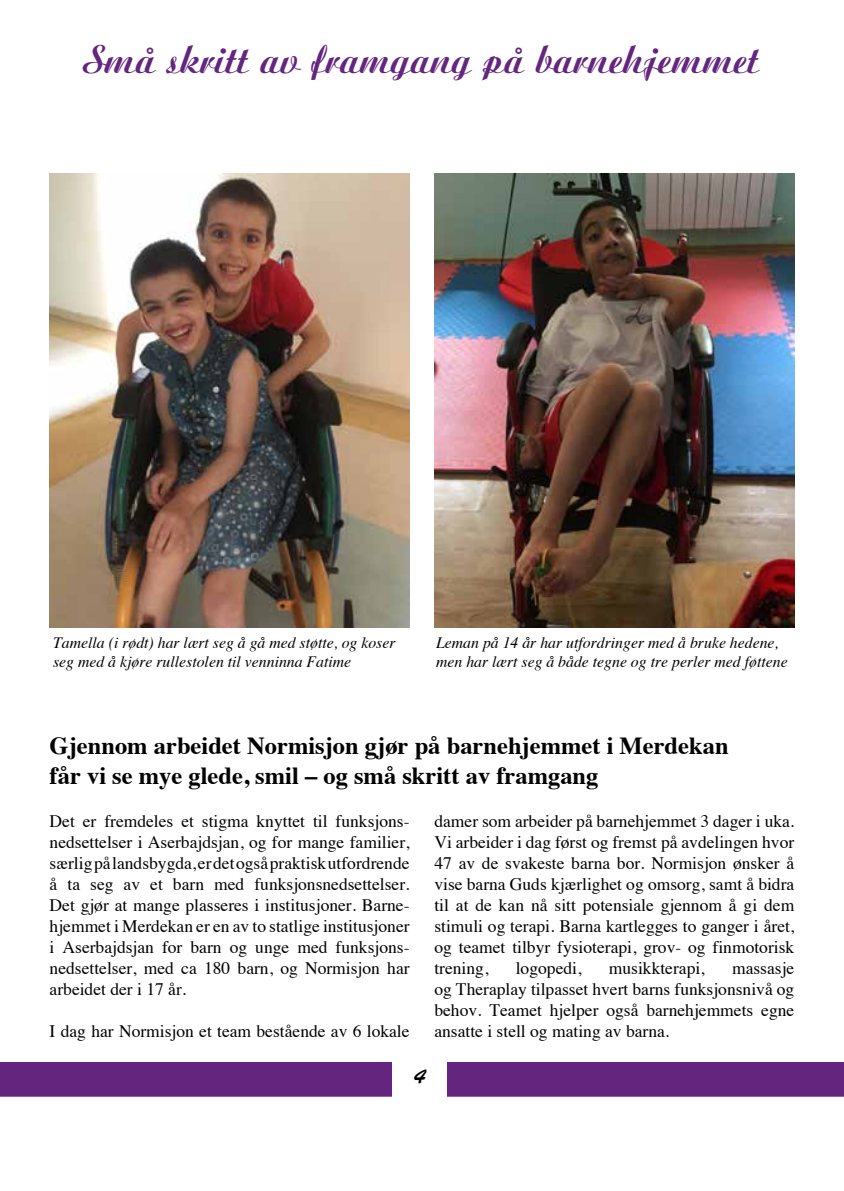
<style>
.page{position:relative;width:844px;height:1191px;background:#fff}
.page>*{position:absolute;margin:0;border:0;box-sizing:border-box;transform-origin:0 0}
.t1{font:42px "Ariston Bld";color:#64257e}
.t2{font:700 24.5px/29.4px "Times";color:#000}
.t3{font:21px "Brush Script Std";color:#000}
.t4{font:17.5px/21px "Times";color:#000;text-align:justify}
.t5{font:italic 15.75px/18.9px "Times";color:#000}
</style>
<div class="page">
<div style="left:0;top:1062px;width:843px;height:34px;background:#64257e"></div>
<div style="left:392px;top:1042px;width:54px;height:67px;background:#fff"></div>
<img style="left:434px;top:174px;width:360px;height:454px">
<img style="left:50px;top:174px;width:359px;height:454px">
<h1 class="t1" style="left:84px;top:31px;width:676px">Små skritt av framgang på barnehjemmet</h1>
<p class="t5" style="left:53px;top:632px;width:344px">Tamella (i rødt) har lært seg å gå med støtte, og koser seg med å kjøre rullestolen til venninna Fatime</p>
<p class="t5" style="left:436px;top:632px;width:353px">Leman på 14 år har utfordringer med å bruke hedene, men har lært seg å både tegne og tre perler med føttene</p>
<h2 class="t2" style="left:50px;top:729px;width:680px">Gjennom arbeidet Normisjon gjør på barnehjemmet i Merdekan får vi se mye glede, smil – og små skritt av framgang</h2>
<p class="t4" style="left:50px;top:809px;width:361px">Det er fremdeles et stigma knyttet til funksjons&shy;nedsettelser i Aserbajdsjan, og for mange familier, særlig på landsbygda, er det også praktisk utfordrende å ta seg av et barn med funksjonsnedsettelser.<br>Det gjør at mange plasseres i institusjoner. Barne&shy;hjemmet i Merdekan er en av to statlige institusjoner i Aserbajdsjan for barn og unge med funksjons&shy;nedsettelser, med ca 180 barn, og Normisjon har arbeidet der i 17 år.</p>
<p class="t4" style="left:50px;top:1019px;width:361px">I dag har Normisjon et team bestående av 6 lokale</p>
<p class="t4" style="left:434px;top:809px;width:361px">damer som arbeider på barnehjemmet 3 dager i uka.<br>Vi arbeider i dag først og fremst på avdelingen hvor 47 av de svakeste barna bor. Normisjon ønsker å vise barna Guds kjærlighet og omsorg, samt å bidra til at de kan nå sitt potensiale gjennom å gi dem stimuli og terapi. Barna kartlegges to ganger i året, og teamet tilbyr fysioterapi, grov- og finmotorisk trening,</p>
<p class="t4" style="left:515px;top:956px;width:67px">logopedi,</p>
<p class="t4" style="left:608px;top:956px;width:97px">musikkterapi,</p>
<p class="t4" style="left:434px;top:956px;width:361px;text-indent:297px">massasje og Theraplay tilpasset hvert barns funksjonsnivå og behov. Teamet hjelper også barnehjemmets egne ansatte i stell og mating av barna.</p>
<p class="t3" style="left:413px;top:1064px;width:13px">4</p>
</div>
